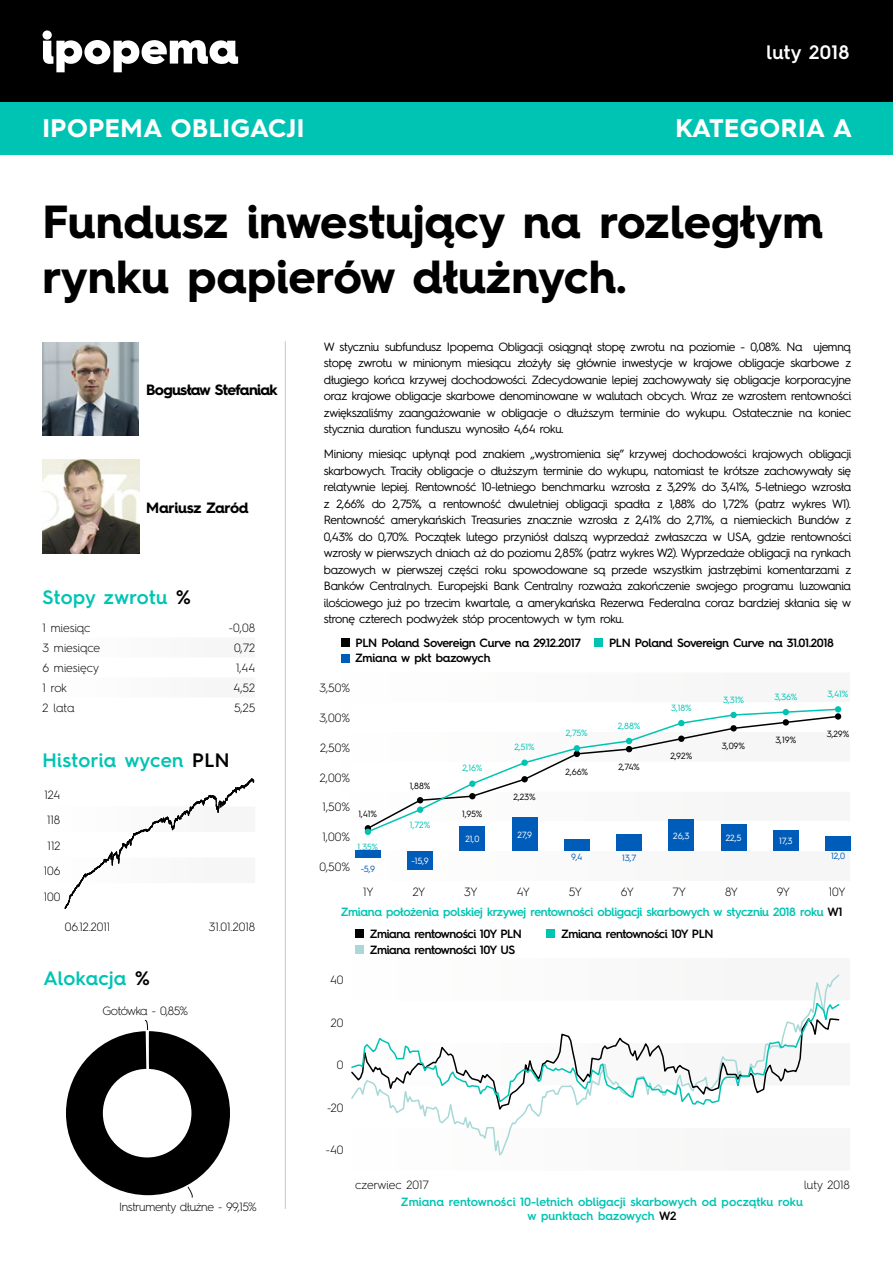
<style>
.page{position:relative;width:893px;height:1263px;background:#fff}
.page>*{position:absolute;margin:0;border:0;box-sizing:border-box;transform-origin:0 0}
.t1{font:700 46.5px/55.8px "Hurme Geometric Sans 4";letter-spacing:-.005em;color:#000}
.t2{font:700 25.5px "Hurme Geometric Sans 4";letter-spacing:.02em;color:#fff}
.t3{font:600 19.5px "Hurme Geometric Sans 4";letter-spacing:.02em;color:#00c4b3}
.t4{font:600 19.5px "Hurme Geometric Sans 4";letter-spacing:.02em;color:#fff}
.t5{font:700 15px "Hurme Geometric Sans 4";letter-spacing:-.05em;color:#000}
.t6{font:700 15px "Hurme Geometric Sans 4";letter-spacing:-.02em;color:#000}
.t7{font:12px/16.5px "Hurme Geometric Sans 4";letter-spacing:-.03em;color:#000;text-align:justify}
.t8{font:300 12px/25.5px "Hurme Geometric Sans 4";letter-spacing:-.005em;color:#000;text-align:center}
.t9{font:600 12px/16px "Hurme Geometric Sans 4";letter-spacing:-.04em;color:#000}
.t10{font:600 12px "Hurme Geometric Sans 4";letter-spacing:-.03em;color:#00c4b3}
.t11{font:600 12px/14.4px "Hurme Geometric Sans 4";color:#00c4b3;text-align:center}
.t12{font:300 12px "Hurme Geometric Sans 4";letter-spacing:-.04em;color:#000}
.t13{font:9px "Hurme Geometric Sans 4";color:#000}
.t14{font:9px "Hurme Geometric Sans 4";color:#00c4b3}
.t15{font:9px "Hurme Geometric Sans 4";color:#fff}
.t16{font:9px "Hurme Geometric Sans 4";color:#005cb9}
.s1{color:#000}
</style>
<div class="page">
<div style="left:0;top:0;width:893px;height:102px;background:#000"></div>
<svg style="left:43px;top:30px;width:195px;height:42px"></svg>
<div style="left:0;top:102px;width:893px;height:52px;background:#00c4b3"></div>
<hr style="left:285px;top:341px;width:1px;height:868px;background:#c6c6c6">
<img style="left:43px;top:342px;width:96px;height:94px">
<img style="left:43px;top:459px;width:97px;height:94px">
<svg style="left:66px;top:1020px;width:164px;height:178px"></svg>
<div style="left:103px;top:1069px;width:88px;height:88px;background:#fff;border-radius:50%"></div>
<svg style="left:64px;top:779px;width:191px;height:130px"></svg>
<div style="left:341px;top:638px;width:8px;height:8px;background:#000"></div>
<div style="left:594px;top:638px;width:9px;height:8px;background:#00c4b3"></div>
<div style="left:341px;top:654px;width:8px;height:9px;background:#005cb9"></div>
<div style="left:835px;top:713px;width:6px;height:7px;background:#000;border-radius:50%"></div>
<svg style="left:365px;top:826px;width:5px;height:9px"></svg>
<svg style="left:835px;top:706px;width:6px;height:6px"></svg>
<svg style="left:366px;top:708px;width:474px;height:126px"></svg>
<div style="left:355px;top:851px;width:26px;height:7px;background:#005cb9"></div>
<div style="left:407px;top:851px;width:26px;height:19px;background:#005cb9"></div>
<div style="left:460px;top:826px;width:25px;height:25px;background:#005cb9"></div>
<div style="left:512px;top:818px;width:25px;height:33px;background:#005cb9"></div>
<div style="left:564px;top:840px;width:26px;height:11px;background:#005cb9"></div>
<div style="left:616px;top:835px;width:26px;height:16px;background:#005cb9"></div>
<div style="left:669px;top:820px;width:25px;height:31px;background:#005cb9"></div>
<div style="left:721px;top:824px;width:25px;height:27px;background:#005cb9"></div>
<div style="left:773px;top:830px;width:26px;height:21px;background:#005cb9"></div>
<div style="left:825px;top:837px;width:26px;height:14px;background:#005cb9"></div>
<div style="left:355px;top:929px;width:9px;height:8px;background:#000"></div>
<div style="left:355px;top:945px;width:9px;height:9px;background:#a8d8d7"></div>
<div style="left:546px;top:929px;width:9px;height:8px;background:#00c4b3"></div>
<svg style="left:423px;top:974px;width:417px;height:182px"></svg>
<svg style="left:389px;top:1106px;width:451px;height:7px"></svg>
<svg style="left:351px;top:1001px;width:489px;height:105px"></svg>
<h2 class="t2" style="left:43px;top:111px;width:263px">IPOPEMA OBLIGACJI</h2>
<h3 class="t4" style="left:767px;top:39px;width:84px">luty 2018</h3>
<h2 class="t2" style="left:675px;top:111px;width:178px">KATEGORIA A</h2>
<h1 class="t1" style="left:43px;top:193px;width:782px">Fundusz inwestujący na rozległym rynku papierów dłużnych.</h1>
<p class="t5" style="left:146px;top:379px;width:133px">Bogusław Stefaniak</p>
<p class="t6" style="left:146px;top:497px;width:104px">Mariusz Zaród</p>
<h3 class="t3" style="left:43px;top:583px;width:150px">Stopy zwrotu <span class="s1">%</span></h3>
<p class="t8" style="left:43px;top:615px;width:50px">1 miesiąc</p>
<p class="t8" style="left:229px;top:615px;width:28px">-0,08</p>
<p class="t8" style="left:43px;top:635px;width:59px">3 miesiące</p>
<p class="t8" style="left:234px;top:635px;width:23px">0,72</p>
<p class="t8" style="left:43px;top:655px;width:58px">6 miesięcy</p>
<p class="t8" style="left:236px;top:655px;width:20px">1,44</p>
<p class="t8" style="left:43px;top:675px;width:26px">1 rok</p>
<p class="t8" style="left:234px;top:675px;width:23px">4,52</p>
<p class="t8" style="left:43px;top:695px;width:34px">2 lata</p>
<p class="t8" style="left:234px;top:695px;width:23px">5,25</p>
<h3 class="t3" style="left:43px;top:747px;width:188px">Historia wycen <span class="s1">PLN</span></h3>
<p class="t8" style="left:44px;top:781px;width:18px">124<br>118<br>112<br>106<br>100</p>
<p class="t8" style="left:65px;top:914px;width:47px">06.12.2011</p>
<p class="t8" style="left:209px;top:914px;width:48px">31.01.2018</p>
<h3 class="t3" style="left:43px;top:964px;width:108px">Alokacja <span class="s1">%</span></h3>
<p class="t12" style="left:103px;top:1002px;width:87px">Gotówka - 0,85%</p>
<p class="t12" style="left:119px;top:1199px;width:139px">Instrumenty dłużne - 99,15%</p>
<p class="t7" style="left:324px;top:338px;width:529px">W styczniu subfundusz Ipopema Obligacji osiągnął stopę zwrotu na poziomie - 0,08%. Na ujemną stopę zwrotu w minionym miesiącu złożyły się głównie inwestycje w krajowe obligacje skarbowe z długiego końca krzywej dochodowości. Zdecydowanie lepiej zachowywały się obligacje korporacyjne oraz krajowe obligacje skarbowe denominowane w walutach obcych. Wraz ze wzrostem rentowności zwiększaliśmy zaangażowanie w obligacje o dłuższym terminie do wykupu. Ostatecznie na koniec stycznia duration funduszu wynosiło 4,64 roku.</p>
<p class="t7" style="left:324px;top:446px;width:529px">Miniony miesiąc upłynął pod znakiem „wystromienia się” krzywej dochodowości krajowych obligacji skarbowych. Traciły obligacje o dłuższym terminie do wykupu, natomiast te krótsze zachowywały się relatywnie lepiej. Rentowność 10-letniego benchmarku wzrosła z 3,29% do 3,41%, 5-letniego wzrosła z 2,66% do 2,75%, a rentowność dwuletniej obligacji spadła z 1,88% do 1,72% (patrz wykres W1).<br>Rentowność amerykańskich Treasuries znacznie wzrosła z 2,41% do 2,71%, a niemieckich Bundów z 0,43% do 0,70%. Początek lutego przyniósł dalszą wyprzedaż zwłaszcza w USA, gdzie rentowności wzrosły w pierwszych dniach aż do poziomu 2,85% (patrz wykres W2). Wyprzedaże obligacji na rynkach bazowych w pierwszej części roku spowodowane są przede wszystkim jastrzębimi komentarzami z Banków Centralnych. Europejski Bank Centralny rozważa zakończenie swojego programu luzowania ilościowego już po trzecim kwartale, a amerykańska Rezerwa Federalna coraz bardziej skłania się w stronę czterech podwyżek stóp procentowych w tym roku.</p>
<p class="t9" style="left:356px;top:634px;width:227px">PLN Poland Sovereign Curve na 29.12.2017</p>
<p class="t9" style="left:609px;top:634px;width:226px">PLN Poland Sovereign Curve na 31.01.2018</p>
<p class="t9" style="left:355px;top:650px;width:137px">Zmiana w pkt bazowych</p>
<p class="t8" style="left:319px;top:675px;width:32px">3,50%</p>
<p class="t8" style="left:319px;top:705px;width:32px">3,00%</p>
<p class="t8" style="left:320px;top:734px;width:32px">2,50%</p>
<p class="t8" style="left:320px;top:764px;width:32px">2,00%</p>
<p class="t8" style="left:323px;top:794px;width:29px">1,50%</p>
<p class="t8" style="left:323px;top:824px;width:29px">1,00%</p>
<p class="t8" style="left:319px;top:854px;width:32px">0,50%</p>
<p class="t13" style="left:359px;top:807px;width:20px">1,41%</p>
<p class="t14" style="left:358px;top:841px;width:22px">1,35%</p>
<p class="t16" style="left:361px;top:863px;width:16px">-5,9</p>
<p class="t13" style="left:410px;top:779px;width:22px">1,88%</p>
<p class="t14" style="left:410px;top:819px;width:22px">1,72%</p>
<p class="t15" style="left:412px;top:854px;width:19px">-15,9</p>
<p class="t14" style="left:462px;top:762px;width:22px">2,16%</p>
<p class="t13" style="left:462px;top:807px;width:22px">1,95%</p>
<p class="t15" style="left:465px;top:833px;width:15px">21,0</p>
<p class="t14" style="left:514px;top:741px;width:22px">2,51%</p>
<p class="t13" style="left:514px;top:790px;width:24px">2,23%</p>
<p class="t15" style="left:517px;top:828px;width:16px">27,9</p>
<p class="t14" style="left:566px;top:726px;width:23px">2,75%</p>
<p class="t13" style="left:566px;top:765px;width:24px">2,66%</p>
<p class="t14" style="left:618px;top:719px;width:24px">2,88%</p>
<p class="t13" style="left:618px;top:760px;width:23px">2,74%</p>
<p class="t16" style="left:571px;top:851px;width:13px">9,4</p>
<p class="t16" style="left:622px;top:851px;width:16px">13,7</p>
<p class="t14" style="left:671px;top:701px;width:22px">3,18%</p>
<p class="t13" style="left:670px;top:750px;width:24px">2,92%</p>
<p class="t14" style="left:723px;top:693px;width:23px">3,31%</p>
<p class="t14" style="left:774px;top:690px;width:24px">3,36%</p>
<p class="t14" style="left:828px;top:687px;width:22px">3,41%</p>
<p class="t13" style="left:722px;top:739px;width:25px">3,09%</p>
<p class="t13" style="left:775px;top:733px;width:22px">3,19%</p>
<p class="t13" style="left:827px;top:728px;width:24px">3,29%</p>
<p class="t15" style="left:673px;top:829px;width:18px">26,3</p>
<p class="t15" style="left:726px;top:832px;width:17px">22,5</p>
<p class="t15" style="left:779px;top:835px;width:15px">17,3</p>
<p class="t16" style="left:831px;top:850px;width:15px">12,0</p>
<p class="t8" style="left:363px;top:879px;width:12px">1Y</p>
<p class="t8" style="left:413px;top:879px;width:14px">2Y</p>
<p class="t8" style="left:464px;top:879px;width:15px">3Y</p>
<p class="t8" style="left:517px;top:879px;width:15px">4Y</p>
<p class="t8" style="left:569px;top:879px;width:15px">5Y</p>
<p class="t8" style="left:621px;top:879px;width:15px">6Y</p>
<p class="t8" style="left:672px;top:879px;width:15px">7Y</p>
<p class="t8" style="left:725px;top:879px;width:14px">8Y</p>
<p class="t8" style="left:777px;top:879px;width:15px">9Y</p>
<p class="t8" style="left:829px;top:879px;width:18px">10Y</p>
<p class="t10" style="left:341px;top:903px;width:503px">Zmiana położenia polskiej krzywej rentowności obligacji skarbowych w styczniu 2018 roku <span class="s1">W1</span></p>
<p class="t8" style="left:330px;top:967px;width:15px">40</p>
<p class="t8" style="left:331px;top:1009px;width:14px">20</p>
<p class="t8" style="left:337px;top:1052px;width:8px">0</p>
<p class="t8" style="left:327px;top:1094px;width:18px">-20</p>
<p class="t8" style="left:326px;top:1137px;width:19px">-40</p>
<p class="t9" style="left:370px;top:925px;width:154px">Zmiana rentowności 10Y PLN<br>Zmiana rentowności 10Y US</p>
<p class="t9" style="left:561px;top:925px;width:154px">Zmiana rentowności 10Y PLN</p>
<p class="t8" style="left:355px;top:1172px;width:76px">czerwiec 2017</p>
<p class="t8" style="left:804px;top:1172px;width:47px">luty 2018</p>
<p class="t11" style="left:401px;top:1194px;width:403px">Zmiana rentowności 10-letnich obligacji skarbowych od początku roku w punktach bazowych <span class="s1">W2</span></p>
</div>
